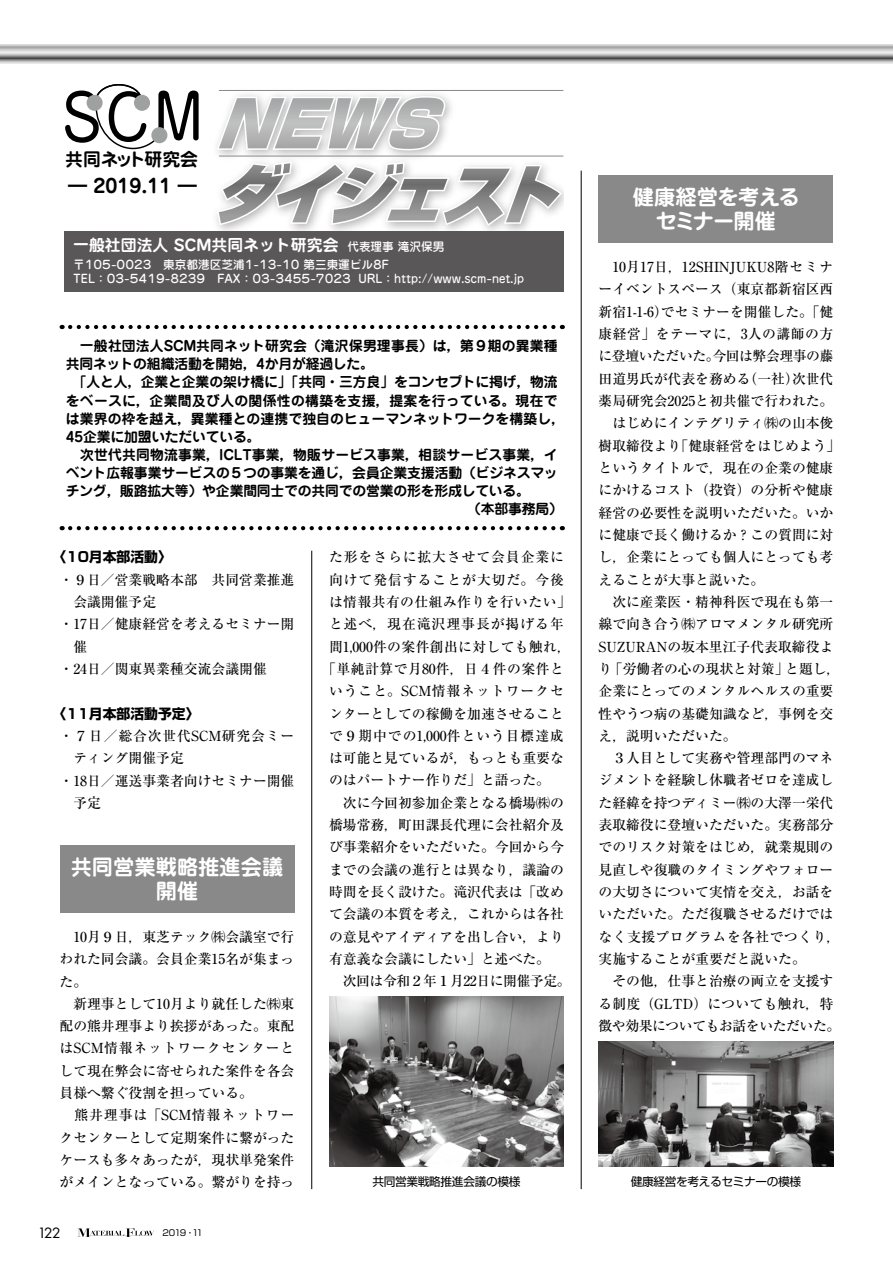
<style>
.page{position:relative;width:893px;height:1263px;background:#fff}
.page>*{position:absolute;margin:0;border:0;box-sizing:border-box;transform-origin:0 0}
.t1{font:700 21.3px/24.5px "Jun 501 Pro";letter-spacing:-.03em;color:#fff;text-align:center}
.t2{font:700 21.3px/24.5px "Jun 501 Pro";color:#fff;text-align:center}
.t3{font:700 19.05px "Jun 501 Pro";color:#000}
.t4{font:700 17.85px "G Jun 501";color:#000}
.t5{font:700 15.9px "G Jun 501";color:#fff}
.t6{font:500 13.8px/22.4px "Ryumin Pr 6";color:#000}
.t7{font:700 13.8px "Jun 501 Pro";letter-spacing:-.005em;color:#000}
.t8{font:500 13.8px "Ryumin Pr 6";letter-spacing:.065em;color:#000}
.t9{font:500 13.8px "Ryumin Pr 6";letter-spacing:.07em;color:#000}
.t10{font:700 13.8px "Jun 501 Pro";letter-spacing:.015em;color:#000}
.t11{font:700 13.8px "Jun 501 Pro";letter-spacing:.02em;color:#000}
.t12{font:700 13.8px "Shin Go Pr 6";color:#000}
.t13{font:500 13.8px "Ryumin Pr 6";letter-spacing:.025em;color:#000}
.t14{font:500 13.8px "Ryumin Pr 6";letter-spacing:-.03em;color:#000}
.t15{font:500 13.8px "Ryumin Pr 6";letter-spacing:.04em;color:#000}
.t16{font:500 13.8px "Ryumin Pr 6";letter-spacing:.03em;color:#000}
.t17{font:13.8px "Futura";color:#000}
.t18{font:500 11.7px/14px "G Jun 34";color:#fff}
.t19{font:11.7px "Shin Go Pr 6";letter-spacing:-.03em;color:#000}
.t20{font:8.55px "Shin Go Pro";letter-spacing:-.125em;color:#000}
.s1{font-family:"G Jun 34";font-weight:500;font-size:11.7px}
</style>
<div class="page">
<svg style="left:0;top:45px;width:893px;height:19px;background:#b4b4b4"></svg>
<svg style="left:78px;top:1228px;width:76px;height:9px"></svg>
<hr style="left:581px;top:171px;width:1px;height:1018px;background:#000">
<div style="left:64px;top:231px;width:499px;height:61px;background:#595757"></div>
<svg style="left:65px;top:84px;width:134px;height:66px"></svg>
<div style="left:87px;top:95px;width:16px;height:16px;background:#9fa0a0;border-radius:50%"></div>
<div style="left:151px;top:127px;width:16px;height:16px;background:#9fa0a0;border-radius:50%"></div>
<div style="left:134px;top:95px;width:16px;height:16px;background:#9fa0a0;border-radius:50%"></div>
<img style="left:219px;top:228px;width:345px;height:13px">
<svg style="left:216px;top:90px;width:348px;height:138px"></svg>
<div style="left:60px;top:845px;width:234px;height:67px;background:#898989"></div>
<hr style="left:311px;top:551px;width:1px;height:638px;background:#000">
<svg style="left:70px;top:325px;width:493px;height:4px"></svg>
<svg style="left:70px;top:526px;width:493px;height:4px"></svg>
<div style="left:598px;top:175px;width:235px;height:68px;background:#898989"></div>
<img style="left:329px;top:997px;width:235px;height:170px">
<img style="left:598px;top:1041px;width:235px;height:126px">
<p class="t4" style="left:65px;top:146px;width:134px">共同ネット研究会</p>
<h2 class="t3" style="left:68px;top:171px;width:130px">― 2019.11 ―</h2>
<h1 class="t1" style="left:633px;top:183px;width:168px">健康経営を考えるセミナー開催</h1>
<p class="t6" style="left:598px;top:255px;width:243px">　10月17日，12SHINJUKU8階セミナーイベントスペース（東京都新宿区西新宿1-1-6）でセミナーを開催した。「健康経営」をテーマに，3人の講師の方に登壇いただいた。今回は弊会理事の藤田道男氏が代表を務める（一社）次世代薬局研究会2025と初共催で行われた。　はじめにインテグリティ㈱の山本俊樹取締役より「健康経営をはじめよう」というタイトルで，現在の企業の健康にかけるコスト（投資）の分析や健康経営の必要性を説明いただいた。いかに健康で長く働けるか？この質問に対し，企業にとっても個人にとっても考えることが大事と説いた。<br>　次に産業医・精神科医で現在も第一線で向き合う㈱アロマメンタル研究所<br>SUZURANの坂本里江子代表取締役より「労働者の心の現状と対策」と題し，企業にとってのメンタルヘルスの重要性やうつ病の基礎知識など，事例を交え，説明いただいた。<br>　３人目として実務や管理部門のマネジメントを経験し休職者ゼロを達成した経緯を持つディミー㈱の大澤一栄代表取締役に登壇いただいた。実務部分でのリスク対策をはじめ，就業規則の見直しや復職のタイミングやフォローの大切さについて実情を交え，お話をいただいた。ただ復職させるだけではなく支援プログラムを各社でつくり，実施することが重要だと説いた。<br>　その他，仕事と治療の両立を支援する制度（GLTD）についても触れ，特徴や効果についてもお話をいただいた。</p>
<p class="t5" style="left:73px;top:233px;width:373px">一般社団法人 SCM共同ネット研究会 <span class="s1">代表理事 滝沢保男</span></p>
<p class="t18" style="left:73px;top:257px;width:453px">〒105-0023　東京都港区芝浦1-13-10 第三東運ビル8F<br>TEL：03-5419-8239 FAX：03-3455-7023 URL：http://www.scm-net.jp</p>
<p class="t7" style="left:66px;top:335px;width:493px">　一般社団法人SCM共同ネット研究会（滝沢保男理事長）は，第９期の異業種</p>
<p class="t7" style="left:66px;top:353px;width:310px">共同ネットの組織活動を開始，4か月が経過した。</p>
<p class="t7" style="left:66px;top:371px;width:493px">　「人と人，企業と企業の架け橋に」「共同・三方良」をコンセプトに掲げ，物流</p>
<p class="t11" style="left:66px;top:389px;width:493px">をベースに，企業間及び人の関係性の構築を支援，提案を行っている。現在で</p>
<p class="t7" style="left:66px;top:407px;width:500px">は業界の枠を越え，異業種との連携で独自のヒューマンネットワークを構築し，</p>
<p class="t7" style="left:66px;top:425px;width:196px">45企業に加盟いただいている。</p>
<p class="t10" style="left:66px;top:444px;width:493px">　次世代共同物流事業，ICLT事業，物販サービス事業，相談サービス事業，イ</p>
<p class="t7" style="left:66px;top:462px;width:493px">ベント広報事業サービスの５つの事業を通じ，会員企業支援活動（ビジネスマッ</p>
<p class="t7" style="left:66px;top:480px;width:466px">チング，販路拡大等）や企業間同士での共同での営業の形を形成している。</p>
<p class="t7" style="left:467px;top:498px;width:98px">（本部事務局）</p>
<p class="t12" style="left:53px;top:546px;width:121px">〈10月本部活動〉</p>
<p class="t6" style="left:60px;top:568px;width:236px">・９日／営業戦略本部　共同営業推進</p>
<p class="t6" style="left:73px;top:590px;width:84px">会議開催予定</p>
<p class="t6" style="left:60px;top:612px;width:236px">・17日／健康経営を考えるセミナー開</p>
<p class="t6" style="left:73px;top:635px;width:15px">催</p>
<p class="t6" style="left:60px;top:657px;width:209px">・24日／関東異業種交流会議開催</p>
<p class="t12" style="left:53px;top:702px;width:148px">〈11月本部活動予定〉</p>
<p class="t8" style="left:60px;top:725px;width:236px">・７日／総合次世代SCM研究会ミー</p>
<p class="t6" style="left:73px;top:746px;width:112px">ティング開催予定</p>
<p class="t6" style="left:60px;top:769px;width:236px">・18日／運送事業者向けセミナー開催</p>
<p class="t6" style="left:73px;top:791px;width:29px">予定</p>
<p class="t8" style="left:329px;top:546px;width:236px">た形をさらに拡大させて会員企業に</p>
<p class="t9" style="left:329px;top:569px;width:236px">向けて発信することが大切だ。今後</p>
<p class="t16" style="left:329px;top:591px;width:243px">は情報共有の仕組み作りを行いたい」</p>
<p class="t9" style="left:329px;top:613px;width:236px">と述べ，現在滝沢理事長が掲げる年</p>
<p class="t13" style="left:329px;top:635px;width:243px">間1,000件の案件創出に対しても触れ，</p>
<p class="t15" style="left:322px;top:658px;width:243px">「単純計算で月80件，日４件の案件と</p>
<p class="t9" style="left:329px;top:680px;width:236px">いうこと。SCM情報ネットワークセ</p>
<p class="t6" style="left:329px;top:701px;width:236px">ンターとしての稼働を加速させること</p>
<p class="t8" style="left:329px;top:725px;width:236px">で９期中での1,000件という目標達成</p>
<p class="t6" style="left:329px;top:746px;width:236px">は可能と見ているが，もっとも重要な</p>
<p class="t6" style="left:329px;top:768px;width:223px">のはパートナー作りだ」と語った。</p>
<p class="t6" style="left:329px;top:791px;width:236px">　次に今回初参加企業となる橋場㈱の</p>
<p class="t6" style="left:329px;top:813px;width:236px">橋場常務，町田課長代理に会社紹介及</p>
<p class="t6" style="left:329px;top:835px;width:236px">び事業紹介をいただいた。今回から今</p>
<p class="t6" style="left:329px;top:858px;width:236px">までの会議の進行とは異なり，議論の</p>
<p class="t6" style="left:329px;top:880px;width:236px">時間を長く設けた。滝沢代表は「改め</p>
<p class="t6" style="left:329px;top:902px;width:236px">て会議の本質を考え，これからは各社</p>
<p class="t6" style="left:329px;top:925px;width:236px">の意見やアイディアを出し合い，より</p>
<p class="t6" style="left:329px;top:947px;width:223px">有意義な会議にしたい」と述べた。</p>
<p class="t14" style="left:329px;top:970px;width:243px">　次回は令和２年１月22日に開催予定。</p>
<h1 class="t2" style="left:71px;top:852px;width:214px">共同営業戦略推進会議開催</h1>
<p class="t6" style="left:60px;top:925px;width:236px">　10月９日，東芝テック㈱会議室で行われた同会議。会員企業15名が集まった。<br>　新理事として10月より就任した㈱東配の熊井理事より挨拶があった。東配はSCM情報ネットワークセンターとして現在弊会に寄せられた案件を各会員様へ繋ぐ役割を担っている。<br>　熊井理事は「SCM情報ネットワークセンターとして定期案件に繋がったケースも多々あったが，現状単発案件がメインとなっている。繋がりを持っ</p>
<p class="t19" style="left:373px;top:1171px;width:149px">共同営業戦略推進会議の模様</p>
<p class="t19" style="left:631px;top:1171px;width:172px">健康経営を考えるセミナーの模様</p>
<p class="t17" style="left:38px;top:1223px;width:24px">122</p>
<p class="t20" style="left:162px;top:1226px;width:42px">2019・11</p>
</div>
